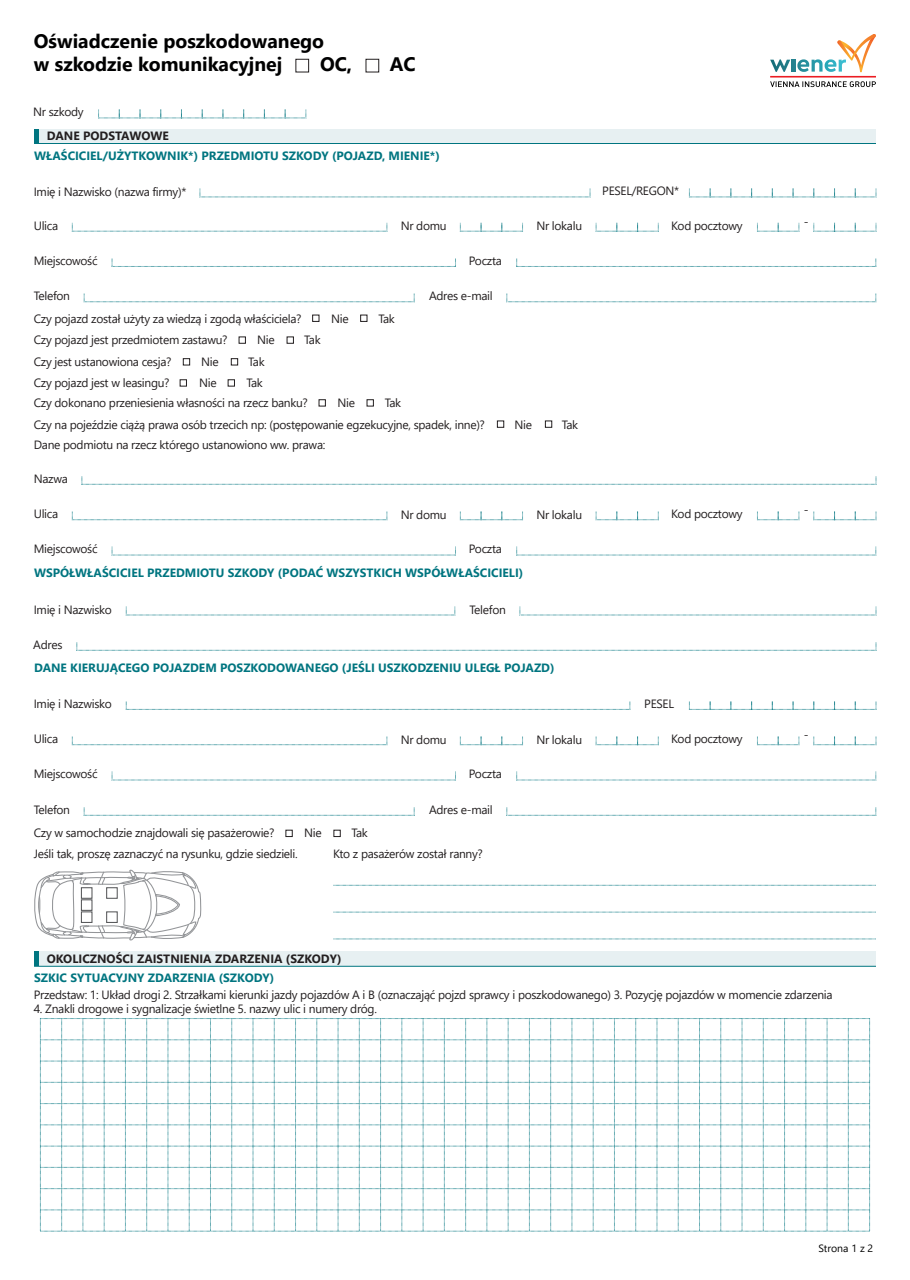
<style>
.page{position:relative;width:910px;height:1280px;background:#fff}
.page>*{position:absolute;margin:0;border:0;box-sizing:border-box;transform-origin:0 0}
.t1{font:700 19.5px/23.4px "Segoe UI";color:#000001}
.t2{font:12px/20.1px "Segoe UI";letter-spacing:-.025em;color:#231f20}
.t3{font:700 12px "Segoe UI";color:#007580}
.t4{font:700 12px "Segoe UI";color:#231f20}
.t5{font:10.5px "Segoe UI";color:#000001}
</style>
<div class="page">
<hr style="left:770px;top:76px;width:106px;height:2px;background:#eb1d23">
<svg style="left:770px;top:81px;width:106px;height:6px"></svg>
<svg style="left:770px;top:34px;width:106px;height:38px"></svg>
<div style="left:34px;top:129px;width:842px;height:14px;background:#e7f0f2"></div>
<hr style="left:34px;top:143px;width:842px;height:1px;background:#007580">
<div style="left:34px;top:129px;width:5px;height:14px;background:#007580"></div>
<svg style="left:98px;top:110px;width:209px;height:9px"></svg>
<svg style="left:199px;top:189px;width:392px;height:9px"></svg>
<svg style="left:126px;top:607px;width:330px;height:9px"></svg>
<svg style="left:519px;top:607px;width:358px;height:9px"></svg>
<svg style="left:72px;top:223px;width:316px;height:9px"></svg>
<svg style="left:111px;top:258px;width:345px;height:9px"></svg>
<svg style="left:81px;top:476px;width:796px;height:9px"></svg>
<svg style="left:689px;top:189px;width:188px;height:9px"></svg>
<svg style="left:126px;top:701px;width:505px;height:9px"></svg>
<svg style="left:689px;top:701px;width:188px;height:9px"></svg>
<svg style="left:595px;top:223px;width:64px;height:9px"></svg>
<svg style="left:757px;top:223px;width:43px;height:9px"></svg>
<svg style="left:813px;top:223px;width:64px;height:9px"></svg>
<svg style="left:460px;top:223px;width:63px;height:9px"></svg>
<svg style="left:84px;top:293px;width:331px;height:9px"></svg>
<svg style="left:506px;top:293px;width:370px;height:9px"></svg>
<svg style="left:334px;top:885px;width:542px;height:1px"></svg>
<svg style="left:334px;top:912px;width:542px;height:1px"></svg>
<svg style="left:334px;top:939px;width:542px;height:1px"></svg>
<svg style="left:516px;top:258px;width:360px;height:9px"></svg>
<svg style="left:72px;top:511px;width:316px;height:9px"></svg>
<svg style="left:111px;top:547px;width:345px;height:9px"></svg>
<svg style="left:595px;top:511px;width:64px;height:9px"></svg>
<svg style="left:757px;top:511px;width:43px;height:9px"></svg>
<svg style="left:813px;top:511px;width:64px;height:9px"></svg>
<svg style="left:460px;top:511px;width:63px;height:9px"></svg>
<svg style="left:76px;top:642px;width:801px;height:9px"></svg>
<svg style="left:516px;top:547px;width:360px;height:9px"></svg>
<div style="left:296px;top:59px;width:13px;height:13px;border:1px solid #231f20"></div>
<div style="left:366px;top:59px;width:13px;height:13px;border:1px solid #231f20"></div>
<div style="left:34px;top:951px;width:842px;height:15px;background:#e7f0f2"></div>
<hr style="left:34px;top:966px;width:842px;height:1px;background:#007580">
<div style="left:34px;top:951px;width:5px;height:15px;background:#007580"></div>
<svg style="left:72px;top:736px;width:316px;height:9px"></svg>
<svg style="left:111px;top:772px;width:345px;height:9px"></svg>
<svg style="left:595px;top:736px;width:64px;height:9px"></svg>
<svg style="left:757px;top:736px;width:43px;height:9px"></svg>
<svg style="left:813px;top:736px;width:64px;height:9px"></svg>
<svg style="left:460px;top:736px;width:63px;height:9px"></svg>
<svg style="left:84px;top:807px;width:331px;height:9px"></svg>
<svg style="left:506px;top:807px;width:370px;height:9px"></svg>
<svg style="left:516px;top:772px;width:360px;height:9px"></svg>
<div style="left:312px;top:315px;width:7px;height:7px;border:1px solid #231f20"></div>
<div style="left:360px;top:315px;width:7px;height:7px;border:1px solid #231f20"></div>
<div style="left:286px;top:830px;width:6px;height:7px;border:1px solid #231f20"></div>
<div style="left:334px;top:830px;width:6px;height:7px;border:1px solid #231f20"></div>
<div style="left:497px;top:421px;width:7px;height:6px;border:1px solid #231f20"></div>
<div style="left:545px;top:421px;width:7px;height:6px;border:1px solid #231f20"></div>
<div style="left:319px;top:399px;width:7px;height:7px;border:1px solid #231f20"></div>
<div style="left:367px;top:399px;width:7px;height:7px;border:1px solid #231f20"></div>
<div style="left:239px;top:337px;width:7px;height:6px;border:1px solid #231f20"></div>
<div style="left:287px;top:337px;width:7px;height:6px;border:1px solid #231f20"></div>
<div style="left:183px;top:358px;width:7px;height:7px;border:1px solid #231f20"></div>
<div style="left:231px;top:358px;width:7px;height:7px;border:1px solid #231f20"></div>
<div style="left:180px;top:380px;width:7px;height:6px;border:1px solid #231f20"></div>
<div style="left:228px;top:380px;width:7px;height:6px;border:1px solid #231f20"></div>
<svg style="left:34px;top:869px;width:167px;height:72px"></svg>
<div style="left:106px;top:887px;width:12px;height:12px;border:1px solid #57585a"></div>
<div style="left:106px;top:911px;width:12px;height:12px;border:1px solid #57585a"></div>
<div style="left:81px;top:887px;width:12px;height:12px;border:1px solid #57585a"></div>
<div style="left:81px;top:899px;width:12px;height:12px;border:1px solid #57585a"></div>
<div style="left:81px;top:911px;width:12px;height:12px;border:1px solid #57585a"></div>
<svg style="left:40px;top:1018px;width:830px;height:214px"></svg>
<h1 class="t1" style="left:34px;top:28px;width:292px">Oświadczenie poszkodowanego w szkodzie komunikacyjnej</h1>
<h1 class="t1" style="left:320px;top:51px;width:34px">OC,</h1>
<h1 class="t1" style="left:390px;top:51px;width:27px">AC</h1>
<p class="t2" style="left:33px;top:101px;width:52px">Nr szkody</p>
<p class="t4" style="left:47px;top:124px;width:124px">DANE PODSTAWOWE</p>
<p class="t3" style="left:34px;top:144px;width:407px">WŁAŚCICIEL/UŻYTKOWNIK*) PRZEDMIOTU SZKODY (POJAZD, MIENIE*)</p>
<p class="t2" style="left:34px;top:181px;width:154px">Imię i Nazwisko (nazwa firmy)*</p>
<p class="t2" style="left:602px;top:180px;width:78px">PESEL/REGON*</p>
<p class="t2" style="left:34px;top:214px;width:26px">Ulica</p>
<p class="t2" style="left:34px;top:249px;width:65px">Miejscowość</p>
<p class="t2" style="left:34px;top:285px;width:38px">Telefon</p>
<p class="t2" style="left:401px;top:215px;width:47px">Nr domu</p>
<p class="t2" style="left:536px;top:215px;width:47px">Nr lokalu</p>
<p class="t2" style="left:671px;top:214px;width:73px">Kod pocztowy</p>
<p class="t2" style="left:469px;top:249px;width:34px">Poczta</p>
<p class="t2" style="left:429px;top:285px;width:65px">Adres e-mail</p>
<p class="t2" style="left:34px;top:307px;width:269px">Czy pojazd został użyty za wiedzą i zgodą właściciela?</p>
<p class="t2" style="left:331px;top:307px;width:19px">Nie</p>
<p class="t2" style="left:378px;top:307px;width:18px">Tak</p>
<p class="t2" style="left:34px;top:329px;width:195px">Czy pojazd jest przedmiotem zastawu?</p>
<p class="t2" style="left:257px;top:329px;width:19px">Nie</p>
<p class="t2" style="left:304px;top:329px;width:18px">Tak</p>
<p class="t2" style="left:34px;top:350px;width:139px">Czy jest ustanowiona cesja?</p>
<p class="t2" style="left:201px;top:350px;width:19px">Nie</p>
<p class="t2" style="left:248px;top:350px;width:18px">Tak</p>
<p class="t2" style="left:34px;top:372px;width:137px">Czy pojazd jest w leasingu?</p>
<p class="t2" style="left:199px;top:372px;width:19px">Nie</p>
<p class="t2" style="left:34px;top:372px;width:276px;text-indent:213px">Tak<br>Czy dokonano przeniesienia własności na rzecz banku?</p>
<p class="t2" style="left:34px;top:391px;width:453px;line-height:21.5px;text-indent:351px">Tak<br>Czy na pojeździe ciążą prawa osób trzecich np: (postępowanie egzekucyjne, spadek, inne)?</p>
<p class="t2" style="left:338px;top:392px;width:19px">Nie</p>
<p class="t2" style="left:34px;top:434px;width:293px">Dane podmiotu na rzecz którego ustanowiono ww. prawa:</p>
<p class="t2" style="left:34px;top:467px;width:36px">Nazwa</p>
<p class="t2" style="left:515px;top:413px;width:19px">Nie</p>
<p class="t2" style="left:562px;top:413px;width:18px">Tak</p>
<p class="t2" style="left:34px;top:503px;width:26px">Ulica</p>
<p class="t2" style="left:34px;top:538px;width:65px">Miejscowość</p>
<p class="t2" style="left:401px;top:503px;width:47px">Nr domu</p>
<p class="t2" style="left:536px;top:503px;width:47px">Nr lokalu</p>
<p class="t2" style="left:671px;top:503px;width:73px">Kod pocztowy</p>
<p class="t2" style="left:469px;top:538px;width:34px">Poczta</p>
<p class="t3" style="left:34px;top:561px;width:491px">WSPÓŁWŁAŚCICIEL PRZEDMIOTU SZKODY (PODAĆ WSZYSTKICH WSPÓŁWŁAŚCICIELI)</p>
<p class="t2" style="left:34px;top:599px;width:80px">Imię i Nazwisko</p>
<p class="t2" style="left:33px;top:633px;width:31px">Adres</p>
<p class="t2" style="left:469px;top:599px;width:38px">Telefon</p>
<p class="t3" style="left:34px;top:656px;width:522px">DANE KIERUJĄCEGO POJAZDEM POSZKODOWANEGO (JEŚLI USZKODZENIU ULEGŁ POJAZD)</p>
<p class="t2" style="left:34px;top:693px;width:80px">Imię i Nazwisko</p>
<p class="t2" style="left:644px;top:692px;width:31px">PESEL</p>
<p class="t2" style="left:34px;top:728px;width:26px">Ulica</p>
<p class="t2" style="left:34px;top:763px;width:65px">Miejscowość</p>
<p class="t2" style="left:401px;top:728px;width:47px">Nr domu</p>
<p class="t2" style="left:536px;top:728px;width:47px">Nr lokalu</p>
<p class="t2" style="left:671px;top:728px;width:73px">Kod pocztowy</p>
<p class="t2" style="left:469px;top:763px;width:34px">Poczta</p>
<p class="t2" style="left:34px;top:798px;width:38px">Telefon</p>
<p class="t2" style="left:429px;top:798px;width:65px">Adres e-mail</p>
<p class="t2" style="left:34px;top:822px;width:242px">Czy w samochodzie znajdowali się pasażerowie?</p>
<p class="t2" style="left:304px;top:822px;width:19px">Nie</p>
<p class="t2" style="left:351px;top:822px;width:18px">Tak</p>
<p class="t2" style="left:34px;top:843px;width:265px">Jeśli tak, proszę zaznaczyć na rysunku, gdzie siedzieli.</p>
<p class="t2" style="left:333px;top:843px;width:151px">Kto z pasażerów został ranny?</p>
<p class="t4" style="left:47px;top:947px;width:296px">OKOLICZNOŚCI ZAISTNIENIA ZDARZENIA (SZKODY)</p>
<p class="t3" style="left:34px;top:967px;width:242px">SZKIC SYTUACYJNY ZDARZENIA (SZKODY)</p>
<p class="t2" style="left:804px;top:210px;width:6px">-</p>
<p class="t2" style="left:804px;top:499px;width:6px">-</p>
<p class="t2" style="left:804px;top:724px;width:6px">-</p>
<p class="t2" style="left:34px;top:984px;width:800px">Przedstaw: 1: Układ drogi 2. Strzałkami kierunki jazdy pojazdów A i B (oznaczająć pojzd sprawcy i poszkodowanego) 3. Pozycję pojazdów w momencie zdarzenia</p>
<p class="t2" style="left:34px;top:997px;width:345px">4. Znakli drogowe i sygnalizacje świetlne 5. nazwy ulic i numery dróg.</p>
<p class="t5" style="left:818px;top:1238px;width:56px">Strona 1 z 2</p>
</div>
